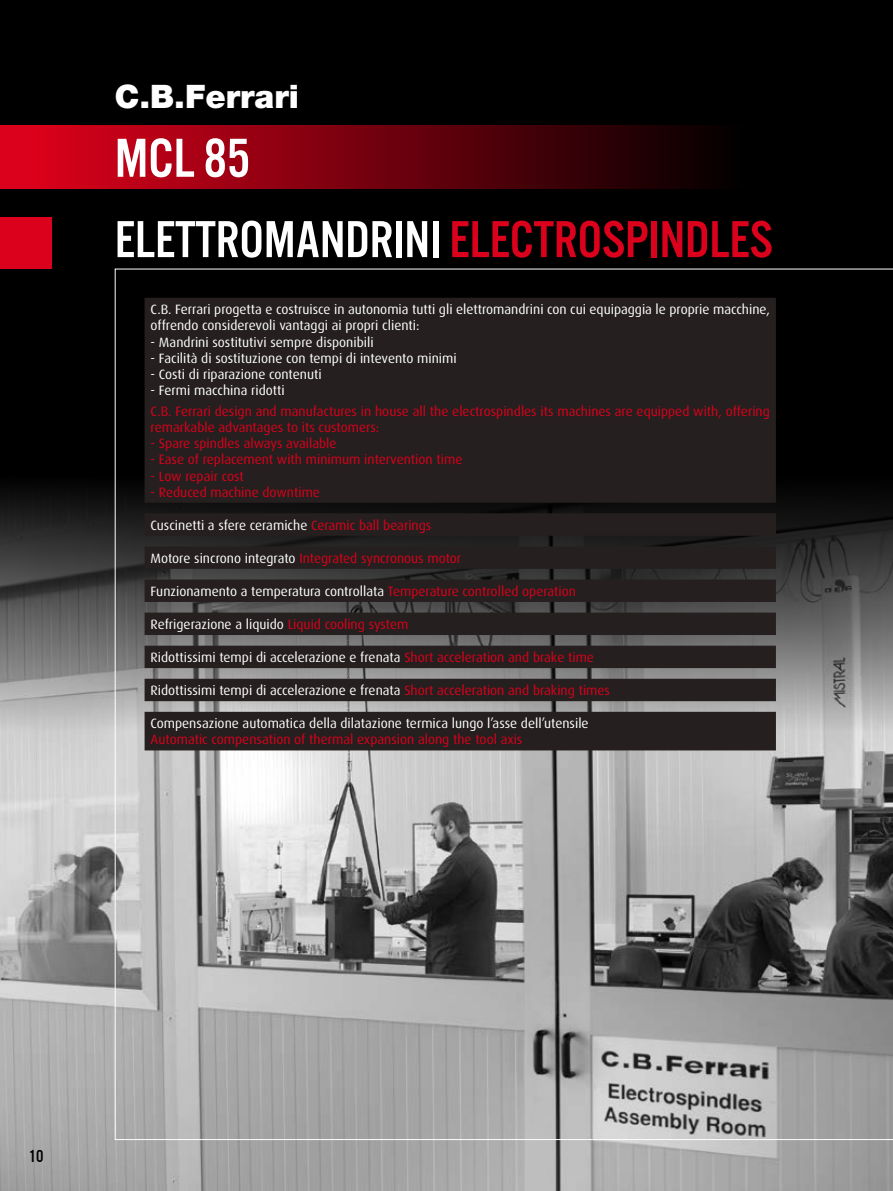
<style>
.page{position:relative;width:893px;height:1191px;background:#000}
.page>*{position:absolute;margin:0;border:0;box-sizing:border-box;transform-origin:0 0}
.t1{font:57px "U.S.101";color:#fff}
.t2{font:54px "U.S.101";color:#fff}
.t3{font:900 32.4px "Helvetica Neue LT Std";color:#fff}
.t4{font:18px "U.S.101";color:#000}
.t5{font:13.5px/16.2px "Dax";color:#fff}
.t6{font:13.5px/16.2px "Dax";color:#db001b}
.s1{color:#db001b}
.s2{color:#fff}
</style>
<div class="page">
<img style="left:0;top:468px;width:893px;height:723px">
<div style="left:0;top:217px;width:51px;height:51px;background:#db001b"></div>
<div style="left:0;top:125px;width:756px;height:64px;background:linear-gradient(to right,#e5001c,#000)"></div>
<svg style="left:145px;top:298px;width:631px;height:452px;fill:#25201f"></svg>
<h3 class="t3" style="left:115px;top:77px;width:186px">C.B.Ferrari</h3>
<h1 class="t1" style="left:115px;top:128px;width:137px">MCL 85</h1>
<h2 class="t2" style="left:115px;top:211px;width:659px">ELETTROMANDRINI <span class="s1">ELECTROSPINDLES</span></h2>
<p class="t5" style="left:151px;top:301px;width:621px">C.B. Ferrari progetta e costruisce in autonomia tutti gli elettromandrini con cui equipaggia le proprie macchine, offrendo considerevoli vantaggi ai propri clienti:</p>
<p class="t5" style="left:151px;top:334px;width:225px">- Mandrini sostitutivi sempre disponibili</p>
<p class="t5" style="left:151px;top:350px;width:308px">- Facilità di sostituzione con tempi di intevento minimi</p>
<p class="t5" style="left:151px;top:366px;width:173px">- Costi di riparazione contenuti</p>
<p class="t5" style="left:151px;top:382px;width:136px">- Fermi macchina ridotti</p>
<p class="t6" style="left:151px;top:403px;width:621px">C.B. Ferrari design and manufactures in house all the electrospindles its machines are equipped with, offering remarkable advantages to its customers:</p>
<p class="t6" style="left:151px;top:435px;width:187px">- Spare spindles always available</p>
<p class="t6" style="left:151px;top:451px;width:313px">- Ease of replacement with minimum intervention time</p>
<p class="t6" style="left:151px;top:468px;width:95px">- Low repair cost</p>
<p class="t6" style="left:151px;top:484px;width:171px">- Reduced machine downtime</p>
<p class="t5" style="left:151px;top:517px;width:282px">Cuscinetti a sfere ceramiche <span class="s1">Ceramic ball bearings</span></p>
<p class="t6" style="left:151px;top:550px;width:312px"><span class="s2">Motore sincrono integrato</span> Integrated syncronous motor</p>
<p class="t5" style="left:151px;top:583px;width:427px">Funzionamento a temperatura controllata <span class="s1">Temperature controlled operation</span></p>
<p class="t5" style="left:151px;top:616px;width:259px">Refrigerazione a liquido <span class="s1">Liquid cooling system</span></p>
<p class="t5" style="left:151px;top:649px;width:445px">Ridottissimi tempi di accelerazione e frenata <span class="s1">Short acceleration and brake time</span></p>
<p class="t5" style="left:151px;top:682px;width:461px">Ridottissimi tempi di accelerazione e frenata <span class="s1">Short acceleration and braking times</span></p>
<p class="t5" style="left:151px;top:715px;width:440px">Compensazione automatica della dilatazione termica lungo l’asse dell’utensile</p>
<p class="t6" style="left:151px;top:732px;width:373px">Automatic compensation of thermal expansion along the tool axis</p>
<h3 class="t4" style="left:29px;top:1146px;width:16px">10</h3>
</div>
